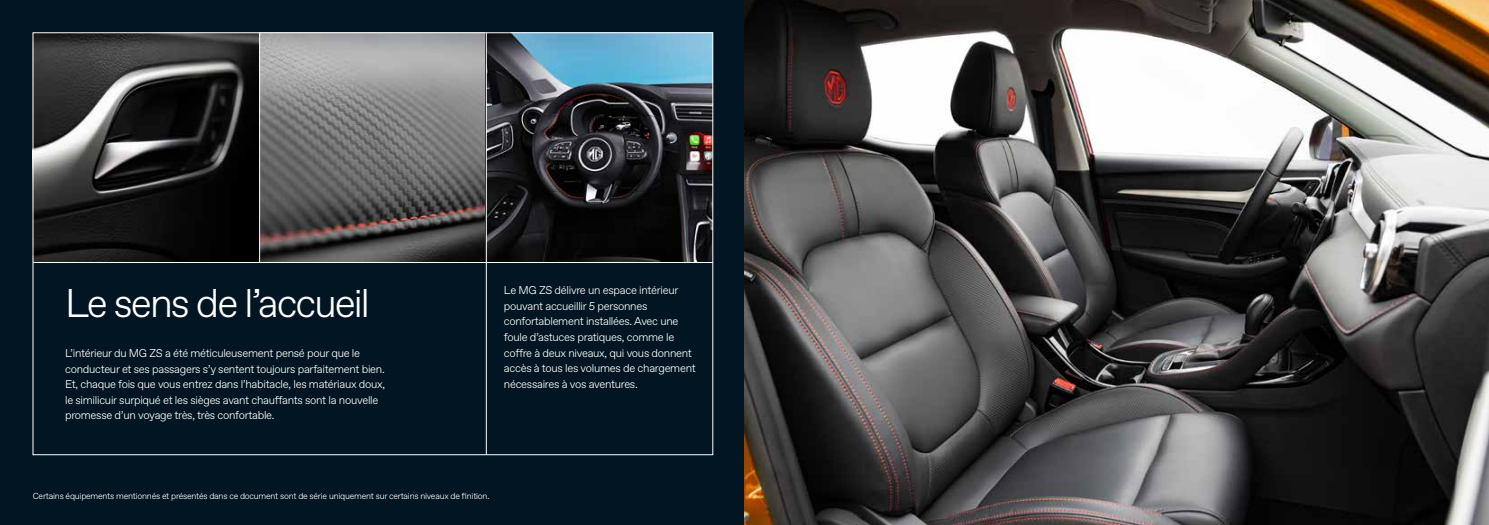
<style>
.page{position:relative;width:1489px;height:525px;background:#fff}
.page>*{position:absolute;margin:0;border:0;box-sizing:border-box;transform-origin:0 0}
.t1{font:300 40px "Favorit Std";letter-spacing:-.05em;color:#fff}
.t2{font:300 11.25px/15.6px "Favorit Std";letter-spacing:-.025em;color:#fff}
.t3{font:300 8.75px "Favorit Std";letter-spacing:-.025em;color:#fff}
</style>
<div class="page">
<div style="left:0;top:0;width:744px;height:524px;background:#011622"></div>
<img style="left:744px;top:0;width:744px;height:524px">
<img style="left:487px;top:35px;width:224px;height:227px">
<img style="left:258px;top:35px;width:227px;height:227px">
<svg style="left:35px;top:35px;width:223px;height:227px"></svg>
<hr style="left:486px;top:33px;width:1px;height:421px;background:#fff">
<hr style="left:33px;top:262px;width:679px;height:1px;background:#fff">
<hr style="left:259px;top:33px;width:1px;height:229px;background:#fff">
<h1 class="t1" style="left:65px;top:276px;width:306px">Le sens de l’accueil</h1>
<p class="t2" style="left:65px;top:344px;width:322px">L’intérieur du MG ZS a été méticuleusement pensé pour que le conducteur et ses passagers s’y sentent toujours parfaitement bien.<br>Et, chaque fois que vous entrez dans l’habitacle, les matériaux doux, le similicuir surpiqué et les sièges avant chauffants sont la nouvelle promesse d’un voyage très, très confortable.</p>
<p class="t2" style="left:504px;top:282px;width:193px">Le MG ZS délivre un espace intérieur pouvant accueillir 5 personnes confortablement installées. Avec une foule d’astuces pratiques, comme le coffre à deux niveaux, qui vous donnent accès à tous les volumes de chargement nécessaires à vos aventures.</p>
<p class="t3" style="left:33px;top:490px;width:458px">Certains équipements mentionnés et présentés dans ce document sont de série uniquement sur certains niveaux de finition.</p>
</div>
